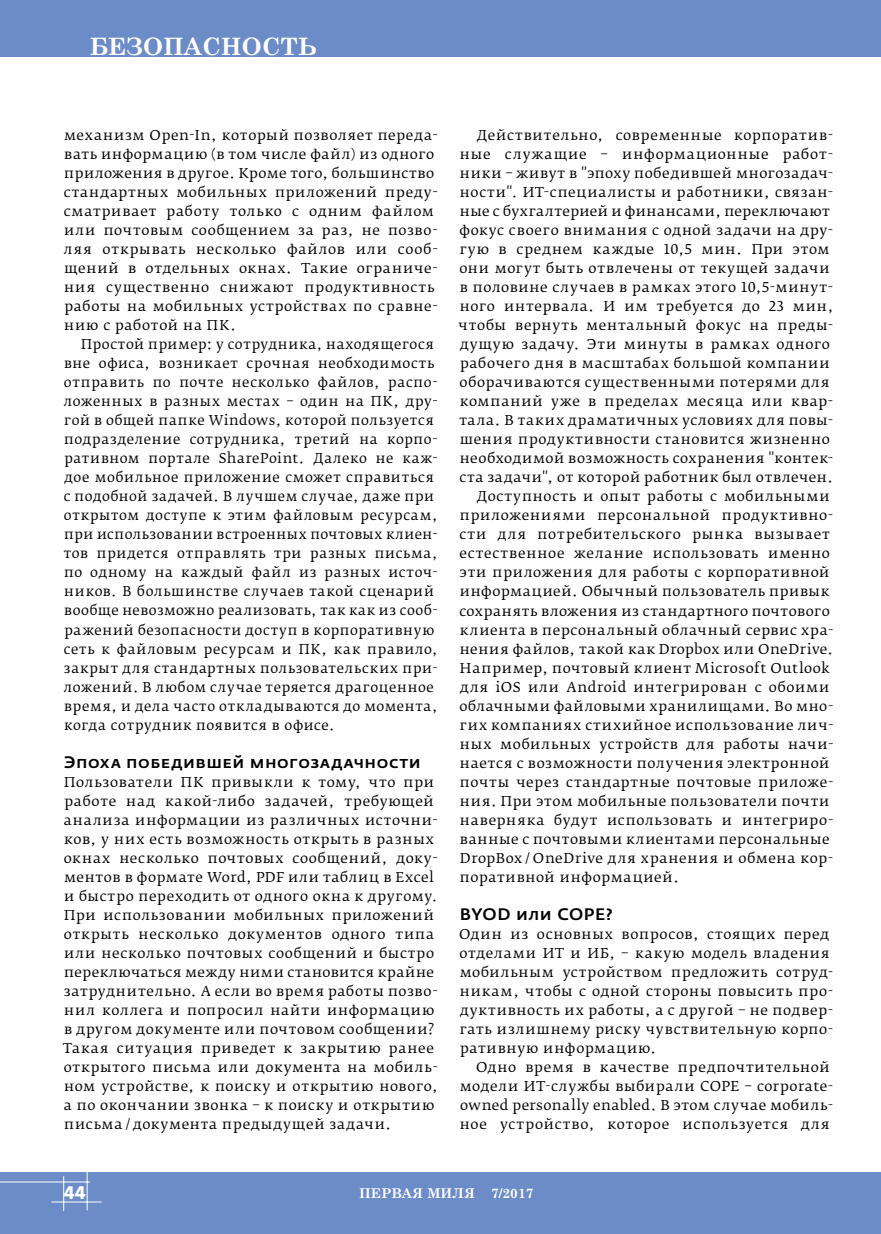
<style>
.page{position:relative;width:881px;height:1234px;background:#fff}
.page>*{position:absolute;margin:0;border:0;box-sizing:border-box;transform-origin:0 0}
.t1{font:700 24px "Century Schoolbook";color:#fff}
.t2{font:700 18px "Fedra Sans Pro";color:#fff}
.t3{font:500 16.5px "Fedra Sans Pro";letter-spacing:.03em;color:#000}
.t4{font:13.5px/19px "Fedra Serif B Pro";letter-spacing:.05em;color:#000}
.t5{font:13.5px "Fedra Serif B Pro";letter-spacing:.03em;color:#000}
.t6{font:700 13.5px "Century Schoolbook";color:#fff}
</style>
<div class="page">
<div style="left:0;top:0;width:880px;height:57px;background:#6c8cc7"></div>
<div style="left:0;top:1172px;width:880px;height:61px;background:#6c8cc7"></div>
<hr style="left:51px;top:1201px;width:50px;height:1px;background:#fff">
<hr style="left:87px;top:1171px;width:1px;height:39px;background:#fff">
<hr style="left:63px;top:1175px;width:1px;height:35px;background:#fff">
<hr style="left:0;top:1181px;width:90px;height:1px;background:#fff">
<h1 class="t1" style="left:89px;top:28px;width:229px">Безопасность</h1>
<p class="t4" style="left:64px;top:125px;width:375px">механизм Open-In, который позволяет переда&shy;вать информацию (в том числе файл) из одного приложения в другое. Кроме того, большинство стандартных мобильных приложений преду&shy;сматривает работу только с одним файлом или почтовым сообщением за раз, не позво&shy;ляя открывать несколько файлов или сооб&shy;щений в отдельных окнах. Такие ограниче&shy;ния существенно снижают продуктивность работы на мобильных устройствах по сравне&shy;нию с работой на ПК.</p>
<p class="t4" style="left:64px;top:334px;width:375px;text-indent:18px">Простой пример: у сотрудника, находящегося вне офиса, возникает срочная необходимость отправить по почте несколько файлов, распо&shy;ложенных в разных местах – один на ПК, дру&shy;гой в общей папке Windows, которой пользуется подразделение сотрудника, третий на корпо&shy;ративном портале SharePoint. Далеко не каж&shy;дое мобильное приложение сможет справиться с подобной задачей. В лучшем случае, даже при открытом доступе к этим файловым ресурсам, при использовании встроенных почтовых клиен&shy;тов придется отправлять три разных письма, по одному на каждый файл из разных источ&shy;ников. В большинстве случаев такой сценарий вообще невозможно реализовать, так как из сооб&shy;ражений безопасности доступ в корпоративную сеть к файловым ресурсам и ПК, как правило, закрыт для стандартных пользовательских при&shy;ложений. В любом случае теряется драгоценное время, и дела часто откладываются до момента, когда сотрудник появится в офисе.</p>
<p class="t3" style="left:64px;top:751px;width:358px">Эпоха победившей многозадачности</p>
<p class="t4" style="left:63px;top:772px;width:376px">Пользователи ПК привыкли к тому, что при работе над какой-либо задачей, требующей анализа информации из различных источни&shy;ков, у них есть возможность открыть в разных окнах несколько почтовых сообщений, доку&shy;ментов в формате Word, PDF или таблиц в Excel и быстро переходить от одного окна к другому.<br>При использовании мобильных приложений открыть несколько документов одного типа или несколько почтовых сообщений и быстро переключаться между ними становится крайне затруднительно. А если во время работы позво&shy;нил коллега и попросил найти информацию в другом документе или почтовом сообщении?<br>Такая ситуация приведет к закрытию ранее открытого письма или документа на мобиль&shy;ном устройстве, к поиску и открытию нового, а по окончании звонка – к поиску и открытию письма / документа предыдущей задачи.</p>
<p class="t4" style="left:476px;top:125px;width:358px">Действительно, современные корпоратив-</p>
<p class="t4" style="left:459px;top:144px;width:375px">ные служащие – информационные работ-</p>
<p class="t4" style="left:459px;top:163px;width:375px">ники – живут в "эпоху победившей многозадач-</p>
<p class="t4" style="left:459px;top:182px;width:375px">ности". ИТ-специалисты и работники, связан-</p>
<p class="t5" style="left:459px;top:202px;width:371px">ные с бухгалтерией и финансами, переключают</p>
<p class="t4" style="left:459px;top:220px;width:375px">фокус своего внимания с одной задачи на дру-</p>
<p class="t4" style="left:459px;top:239px;width:371px">гую в среднем каждые 10,5 мин. При этом</p>
<p class="t4" style="left:459px;top:258px;width:371px">они могут быть отвлечены от текущей задачи</p>
<p class="t4" style="left:459px;top:277px;width:375px">в половине случаев в рамках этого 10,5-минут-</p>
<p class="t4" style="left:459px;top:296px;width:375px">ного интервала. И им требуется до 23 мин,</p>
<p class="t4" style="left:458px;top:315px;width:376px">чтобы вернуть ментальный фокус на преды-</p>
<p class="t4" style="left:460px;top:335px;width:371px">дущую задачу. Эти минуты в рамках одного</p>
<p class="t4" style="left:460px;top:354px;width:371px">рабочего дня в масштабах большой компании</p>
<p class="t4" style="left:459px;top:373px;width:371px">оборачиваются существенными потерями для</p>
<p class="t4" style="left:459px;top:392px;width:375px">компаний уже в пределах месяца или квар-</p>
<p class="t4" style="left:459px;top:411px;width:375px">тала. В таких драматичных условиях для повы-</p>
<p class="t4" style="left:459px;top:430px;width:371px">шения продуктивности становится жизненно</p>
<p class="t4" style="left:459px;top:449px;width:375px">необходимой возможность сохранения "контек-</p>
<p class="t4" style="left:459px;top:468px;width:375px">ста задачи", от которой работник был отвлечен.</p>
<p class="t4" style="left:476px;top:487px;width:354px">Доступность и опыт работы с мобильными</p>
<p class="t4" style="left:459px;top:506px;width:375px">приложениями персональной продуктивно-</p>
<p class="t4" style="left:459px;top:525px;width:372px">сти для потребительского рынка вызывает</p>
<p class="t4" style="left:459px;top:544px;width:372px">естественное желание использовать именно</p>
<p class="t4" style="left:460px;top:563px;width:371px">эти приложения для работы с корпоративной</p>
<p class="t4" style="left:459px;top:582px;width:371px">информацией. Обычный пользователь привык</p>
<p class="t4" style="left:459px;top:601px;width:372px">сохранять вложения из стандартного почтового</p>
<p class="t4" style="left:459px;top:620px;width:375px">клиента в персональный облачный сервис хра-</p>
<p class="t4" style="left:459px;top:639px;width:375px">нения файлов, такой как Dropbox или OneDrive.</p>
<p class="t4" style="left:459px;top:658px;width:371px">Например, почтовый клиент Microsoft Outlook</p>
<p class="t4" style="left:460px;top:677px;width:371px">для iOS или Android интегрирован с обоими</p>
<p class="t4" style="left:459px;top:696px;width:375px">облачными файловыми хранилищами. Во мно-</p>
<p class="t4" style="left:459px;top:715px;width:375px">гих компаниях стихийное использование лич-</p>
<p class="t4" style="left:459px;top:734px;width:373px">ных мобильных устройств для работы начи-</p>
<p class="t4" style="left:459px;top:753px;width:371px">нается с возможности получения электронной</p>
<p class="t4" style="left:459px;top:772px;width:375px">почты через стандартные почтовые приложе-</p>
<p class="t4" style="left:459px;top:791px;width:371px">ния. При этом мобильные пользователи почти</p>
<p class="t4" style="left:459px;top:810px;width:375px">наверняка будут использовать и интегриро-</p>
<p class="t4" style="left:459px;top:829px;width:371px">ванные с почтовыми клиентами персональные</p>
<p class="t4" style="left:459px;top:848px;width:375px">DropBox / OneDrive для хранения и обмена кор-</p>
<p class="t4" style="left:459px;top:867px;width:221px">поративной информацией.</p>
<p class="t3" style="left:460px;top:903px;width:154px">BYOD или COPE?</p>
<p class="t4" style="left:459px;top:924px;width:375px">Один из основных вопросов, стоящих перед отделами ИТ и ИБ, – какую модель владения мобильным устройством предложить сотруд&shy;никам, чтобы с одной стороны повысить про&shy;дуктивность их работы, а с другой – не подвер&shy;гать излишнему риску чувствительную корпо&shy;ративную информацию.</p>
<p class="t4" style="left:459px;top:1057px;width:375px;text-indent:17px">Одно время в качестве предпочтительной модели ИТ-службы выбирали COPE – corporate&shy;owned personally enabled. В этом случае мобиль&shy;ное устройство, которое используется для</p>
<h2 class="t2" style="left:64px;top:1180px;width:23px">44</h2>
<p class="t6" style="left:359px;top:1181px;width:176px">ПЕРВАЯ МИЛЯ 7/2017</p>
</div>
